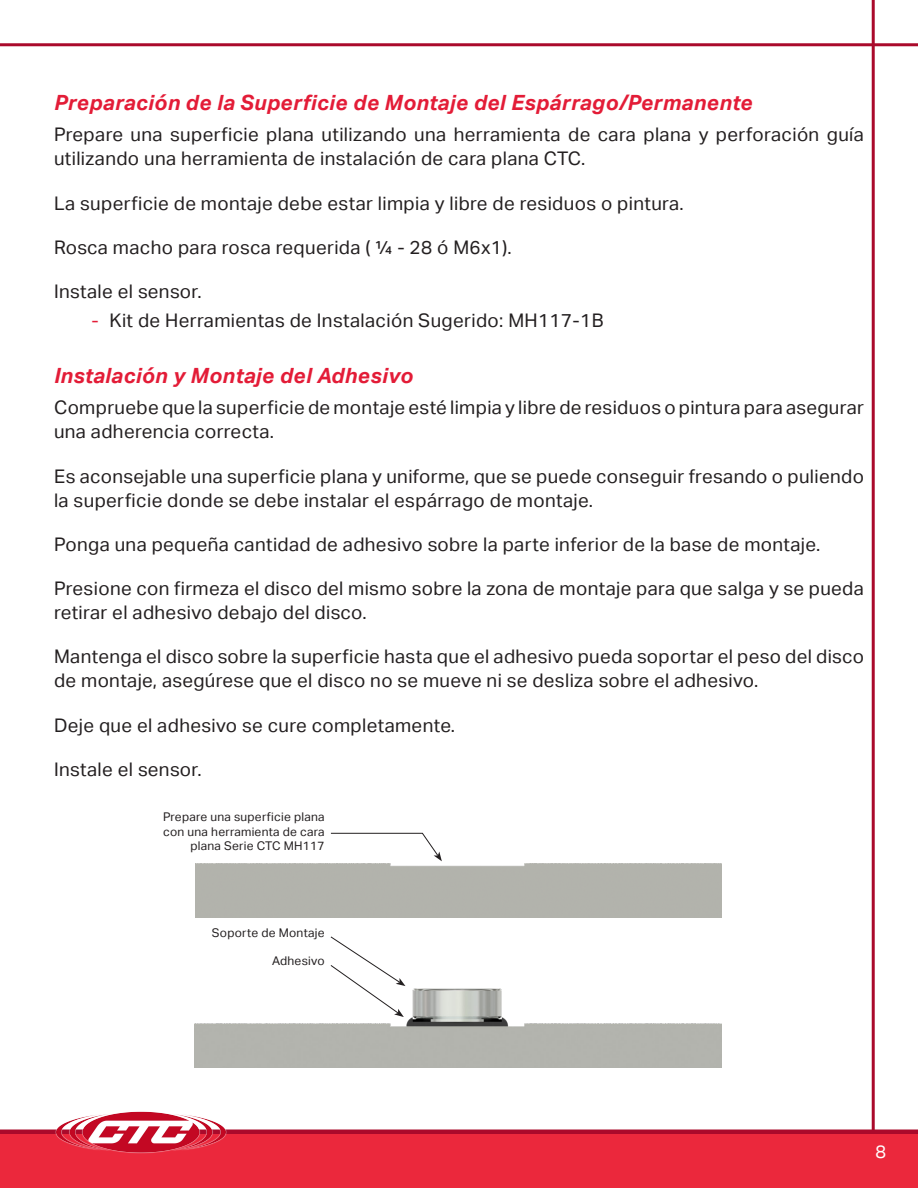
<style>
.page{position:relative;width:918px;height:1188px;background:#fff}
.page>*{position:absolute;margin:0;border:0;box-sizing:border-box;transform-origin:0 0}
.Heading{font:italic 700 21px "Aktiv Grotesk";letter-spacing:.02em;color:#e31c37}
.Body{font:18.75px/24px "Aktiv Grotesk";letter-spacing:.02em;color:#231f20}
.t1{font:18px "Aktiv Grotesk";color:#fff}
.Diagram_Text{font:12px/14.4px "Aktiv Grotesk";letter-spacing:.02em;color:#231f20;text-align:right}
.s1{color:#e31c37}
</style>
<div class="page">
<hr style="left:872px;top:0;width:3px;height:1188px;background:#aa0a2b">
<div style="left:0;top:1134px;width:918px;height:54px;background:#eb283c"></div>
<hr style="left:0;top:1130px;width:918px;height:4px;background:#aa0a2b">
<hr style="left:0;top:43px;width:918px;height:3px;background:#aa0a2b">
<img style="left:195px;top:985px;width:527px;height:82px">
<svg style="left:330px;top:936px;width:75px;height:81px"></svg>
<svg style="left:330px;top:833px;width:112px;height:28px"></svg>
<img style="left:56px;top:1111px;width:170px;height:43px">
<p class="Heading" style="left:54px;top:90px;width:700px">Preparación de la Superficie de Montaje del Espárrago/Permanente</p>
<p class="Body" style="left:54px;top:123px;width:811px">Prepare una superficie plana utilizando una herramienta de cara plana y perforación guía utilizando una herramienta de instalación de cara plana CTC.</p>
<p class="Body" style="left:54px;top:191px;width:629px">La superficie de montaje debe estar limpia y libre de residuos o pintura.</p>
<p class="Body" style="left:54px;top:235px;width:457px">Rosca macho para rosca requerida ( ¼ - 28 ó M6x1).</p>
<p class="Body" style="left:54px;top:280px;width:147px">Instale el sensor.</p>
<p class="Body" style="left:92px;top:308px;width:514px"><span class="s1">-</span> Kit de Herramientas de Instalación Sugerido: MH117-1B</p>
<p class="Heading" style="left:54px;top:363px;width:360px">Instalación y Montaje del Adhesivo</p>
<p class="Body" style="left:54px;top:396px;width:812px">Compruebe que la superficie de montaje esté limpia y libre de residuos o pintura para asegurar una adherencia correcta.</p>
<p class="Body" style="left:54px;top:464px;width:812px">Es aconsejable una superficie plana y uniforme, que se puede conseguir fresando o puliendo la superficie donde se debe instalar el espárrago de montaje.</p>
<p class="Body" style="left:54px;top:532px;width:766px">Ponga una pequeña cantidad de adhesivo sobre la parte inferior de la base de montaje.</p>
<p class="Body" style="left:54px;top:577px;width:811px">Presione con firmeza el disco del mismo sobre la zona de montaje para que salga y se pueda retirar el adhesivo debajo del disco.</p>
<p class="Body" style="left:54px;top:645px;width:812px">Mantenga el disco sobre la superficie hasta que el adhesivo pueda soportar el peso del disco de montaje, asegúrese que el disco no se mueve ni se desliza sobre el adhesivo.</p>
<p class="Body" style="left:54px;top:713px;width:400px">Deje que el adhesivo se cure completamente.</p>
<p class="Body" style="left:54px;top:757px;width:147px">Instale el sensor.</p>
<p class="Diagram_Text" style="left:163px;top:810px;width:163px">Prepare una superficie plana con una herramienta de cara plana Serie CTC MH117</p>
<p class="Diagram_Text" style="left:212px;top:925px;width:114px">Soporte de Montaje</p>
<p class="Diagram_Text" style="left:272px;top:954px;width:54px">Adhesivo</p>
<p class="t1" style="left:875px;top:1142px;width:12px">8</p>
</div>
